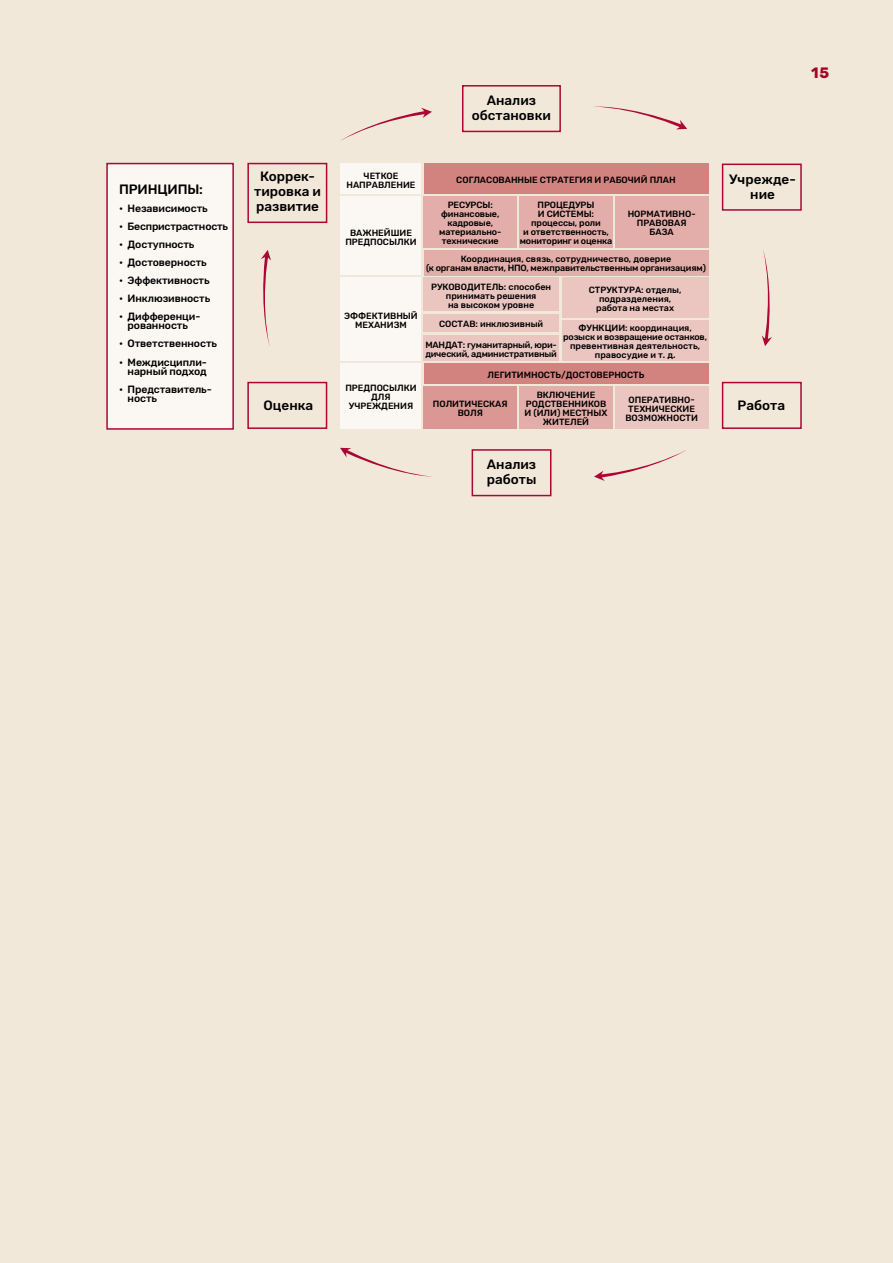
<style>
.page{position:relative;width:893px;height:1263px;background:#f2e8d9}
.page>*{position:absolute;margin:0;border:0;box-sizing:border-box;transform-origin:0 0}
.t1{font:700 15px "Rubik";color:#ab0635}
.Current_text{font:500 13.5px/15px "Rubik";color:#000;text-align:center}
.t2{font:500 10.5px/9px "Rubik";letter-spacing:-.01em;color:#000;text-align:center}
.Current_text-2{font:500 9px/9px "Rubik";color:#000;text-align:center}
.Current_text-3{font:500 9px/9px "Rubik";letter-spacing:-.02em;color:#000;text-align:center}
</style>
<div class="page">
<svg style="left:247px;top:381px;width:81px;height:48px"></svg>
<svg style="left:247px;top:162px;width:81px;height:62px"></svg>
<svg style="left:462px;top:85px;width:99px;height:48px"></svg>
<svg style="left:341px;top:164px;width:367px;height:265px;background:#e9c3be"></svg>
<svg style="left:471px;top:449px;width:81px;height:48px"></svg>
<svg style="left:721px;top:163px;width:81px;height:48px"></svg>
<svg style="left:721px;top:381px;width:81px;height:48px"></svg>
<svg style="left:261px;top:250px;width:10px;height:96px"></svg>
<svg style="left:762px;top:250px;width:10px;height:96px"></svg>
<svg style="left:340px;top:108px;width:92px;height:33px"></svg>
<svg style="left:594px;top:106px;width:93px;height:23px"></svg>
<svg style="left:594px;top:450px;width:92px;height:31px"></svg>
<svg style="left:340px;top:448px;width:92px;height:29px"></svg>
<svg style="left:106px;top:162px;width:128px;height:268px;background:#f6eae9"></svg>
<div style="left:424px;top:196px;width:93px;height:51px;background:#e3aea9"></div>
<div style="left:519px;top:196px;width:94px;height:51px;background:#e3aea9"></div>
<div style="left:615px;top:196px;width:93px;height:51px;background:#e3aea9"></div>
<p class="Current_text" style="left:119px;top:183px;width:85px">ПРИНЦИПЫ:</p>
<p class="t2" style="left:119px;top:205px;width:90px">• Независимость</p>
<p class="t2" style="left:119px;top:223px;width:111px">• Беспристрастность</p>
<p class="t2" style="left:119px;top:241px;width:77px">• Доступность</p>
<p class="t2" style="left:119px;top:259px;width:89px">• Достоверность</p>
<p class="t2" style="left:119px;top:277px;width:92px">• Эффективность</p>
<p class="t2" style="left:119px;top:295px;width:93px">• Инклюзивность</p>
<p class="t2" style="left:119px;top:313px;width:83px">• Дифференци&shy;рованность</p>
<p class="t2" style="left:119px;top:340px;width:99px">• Ответственность</p>
<p class="t2" style="left:119px;top:358px;width:89px;text-align:right">• Междисципли&shy;нарный подход</p>
<p class="t2" style="left:128px;top:385px;width:86px;text-align:left;text-indent:-9px">• Представитель&shy;ность</p>
<h2 class="Current_text" style="left:254px;top:169px;width:68px">Коррек&shy;тировка и развитие</h2>
<h2 class="Current_text" style="left:264px;top:398px;width:51px">Оценка</h2>
<h2 class="Current_text" style="left:472px;top:93px;width:81px">Анализ обстановки</h2>
<p class="Current_text-2" style="left:346px;top:171px;width:71px">ЧЕТКОЕ<br>НАПРАВЛЕНИЕ</p>
<p class="Current_text-2" style="left:345px;top:228px;width:73px">ВАЖНЕЙШИЕ<br>ПРЕДПОСЫЛКИ</p>
<p class="Current_text-2" style="left:344px;top:311px;width:75px">ЭФФЕКТИВНЫЙ<br>МЕХАНИЗМ</p>
<p class="Current_text-2" style="left:345px;top:384px;width:73px">ПРЕДПОСЫЛКИ<br>ДЛЯ<br>УЧРЕЖДЕНИЯ</p>
<p class="Current_text-2" style="left:456px;top:176px;width:221px">СОГЛАСОВАННЫЕ СТРАТЕГИЯ И РАБОЧИЙ ПЛАН</p>
<p class="Current_text-2" style="left:439px;top:201px;width:64px">РЕСУРСЫ: финансовые, кадровые, материально&shy;технические</p>
<p class="Current_text-2" style="left:520px;top:201px;width:94px">ПРОЦЕДУРЫ<br>И СИСТЕМЫ: процессы, роли<br>и ответственность, мониторинг и оценка</p>
<p class="Current_text-2" style="left:628px;top:209px;width:69px">НОРМАТИВНО-<br>ПРАВОВАЯ<br>БАЗА</p>
<p class="Current_text-3" style="left:426px;top:255px;width:281px">Координация, связь, сотрудничество, доверие<br>(к органам власти, НПО, межправительственным организациям)</p>
<p class="Current_text-2" style="left:431px;top:282px;width:122px">РУКОВОДИТЕЛЬ: способен принимать решения<br>на высоком уровне</p>
<p class="Current_text-3" style="left:425px;top:340px;width:133px;text-align:left">МАНДАТ: гуманитарный, юри&shy;дический, административный</p>
<p class="Current_text-2" style="left:589px;top:286px;width:94px">СТРУКТУРА: отделы, подразделения, работа на местах</p>
<p class="Current_text-2" style="left:563px;top:324px;width:145px">ФУНКЦИИ: координация, розыск и возвращение останков, превентивная деятельность, правосудие и т. д.</p>
<p class="Current_text-2" style="left:625px;top:395px;width:74px">ОПЕРАТИВНО-<br>ТЕХНИЧЕСКИЕ<br>ВОЗМОЖНОСТИ</p>
<p class="Current_text-2" style="left:439px;top:320px;width:106px">СОСТАВ: инклюзивный</p>
<p class="Current_text-2" style="left:487px;top:370px;width:158px">ЛЕГИТИМНОСТЬ/ДОСТОВЕРНОСТЬ</p>
<p class="Current_text-2" style="left:433px;top:400px;width:76px">ПОЛИТИЧЕСКАЯ<br>ВОЛЯ</p>
<p class="Current_text-2" style="left:524px;top:391px;width:84px">ВКЛЮЧЕНИЕ<br>РОДСТВЕННИКОВ<br>И (ИЛИ) МЕСТНЫХ<br>ЖИТЕЛЕЙ</p>
<h2 class="Current_text" style="left:487px;top:457px;width:51px;text-align:left">Анализ работы</h2>
<h1 class="t1" style="left:811px;top:64px;width:19px">15</h1>
<h2 class="Current_text" style="left:729px;top:173px;width:68px">Учрежде&shy;ние</h2>
<h2 class="Current_text" style="left:737px;top:398px;width:49px">Работа</h2>
</div>
